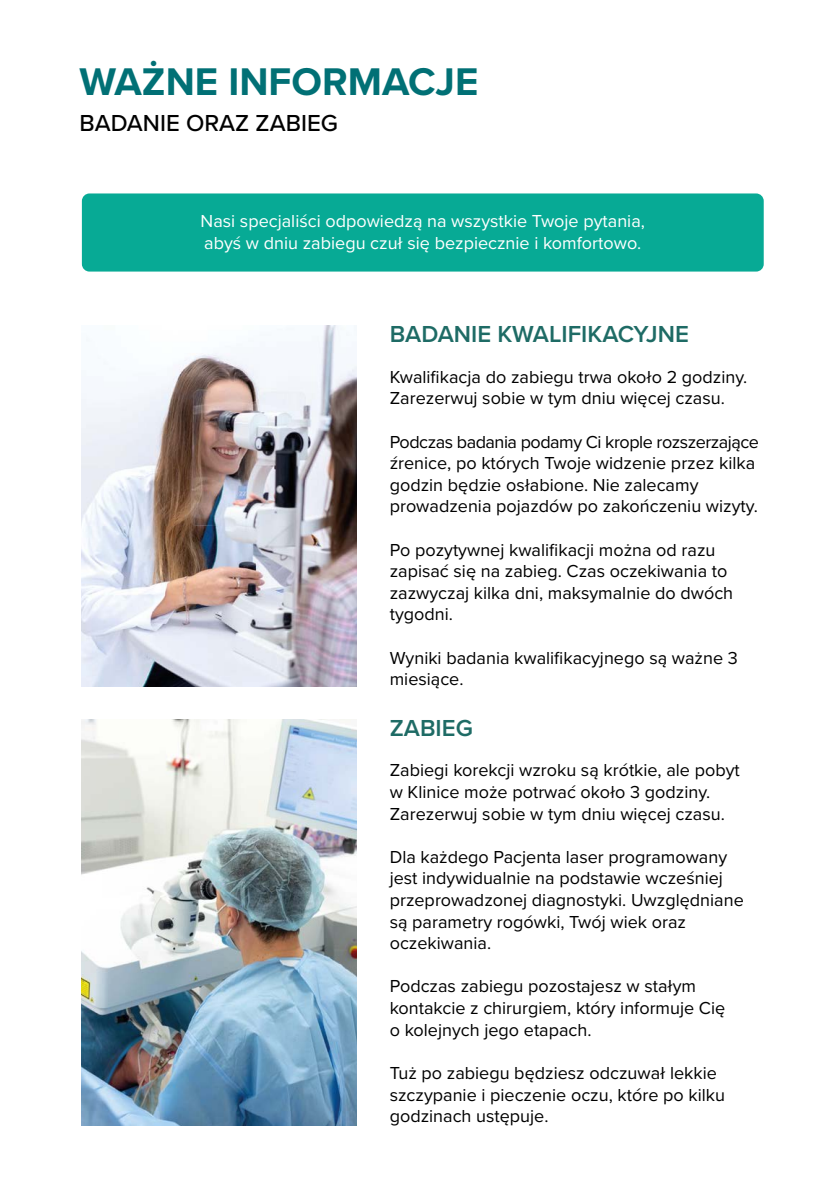
<style>
.page{position:relative;width:840px;height:1191px;background:#fff}
.page>*{position:absolute;margin:0;border:0;box-sizing:border-box;transform-origin:0 0}
.t1{font:700 40px "Proxima Nova";color:#017075}
.t2{font:600 24px "Proxima Nova";color:#1e6b65}
.t3{font:500 24px "Proxima Nova";color:#000}
.t4{font:18px/21.6px "Proxima Nova";color:#000}
.t5{font:18px/21.6px "Proxima Nova";color:#fff}
</style>
<div class="page">
<div style="left:82px;top:193px;width:681px;height:78px;background:#07aa95;border-radius:8px"></div>
<img style="left:82px;top:719px;width:274px;height:406px">
<img style="left:82px;top:326px;width:274px;height:360px">
<h1 class="t1" style="left:79px;top:52px;width:400px">WAŻNE INFORMACJE</h1>
<h2 class="t3" style="left:79px;top:105px;width:260px">BADANIE ORAZ ZABIEG</h2>
<p class="t5" style="left:200px;top:210px;width:445px">Nasi specjaliści odpowiedzą na wszystkie Twoje pytania, abyś w dniu zabiegu czuł się bezpiecznie i komfortowo.</p>
<h2 class="t2" style="left:389px;top:316px;width:300px">BADANIE KWALIFIKACYJNE</h2>
<p class="t4" style="left:389px;top:365px;width:359px">Kwalifikacja do zabiegu trwa około 2 godziny.<br>Zarezerwuj sobie w tym dniu więcej czasu.</p>
<p class="t4" style="left:389px;top:430px;width:370px">Podczas badania podamy Ci krople rozszerzające źrenice, po których Twoje widzenie przez kilka godzin będzie osłabione. Nie zalecamy prowadzenia pojazdów po zakończeniu wizyty.</p>
<p class="t4" style="left:389px;top:538px;width:345px">Po pozytywnej kwalifikacji można od razu zapisać się na zabieg. Czas oczekiwania to zazwyczaj kilka dni, maksymalnie do dwóch tygodni.</p>
<p class="t4" style="left:389px;top:646px;width:349px">Wyniki badania kwalifikacyjnego są ważne 3 miesiące.</p>
<h2 class="t2" style="left:389px;top:709px;width:85px">ZABIEG</h2>
<p class="t4" style="left:389px;top:759px;width:351px">Zabiegi korekcji wzroku są krótkie, ale pobyt w Klinice może potrwać około 3 godziny.<br>Zarezerwuj sobie w tym dniu więcej czasu.</p>
<p class="t4" style="left:389px;top:845px;width:355px">Dla każdego Pacjenta laser programowany jest indywidualnie na podstawie wcześniej przeprowadzonej diagnostyki. Uwzględniane są parametry rogówki, Twój wiek oraz oczekiwania.</p>
<p class="t4" style="left:389px;top:975px;width:337px">Podczas zabiegu pozostajesz w stałym kontakcie z chirurgiem, który informuje Cię o kolejnych jego etapach.</p>
<p class="t4" style="left:389px;top:1061px;width:336px">Tuż po zabiegu będziesz odczuwał lekkie szczypanie i pieczenie oczu, które po kilku godzinach ustępuje.</p>
</div>
